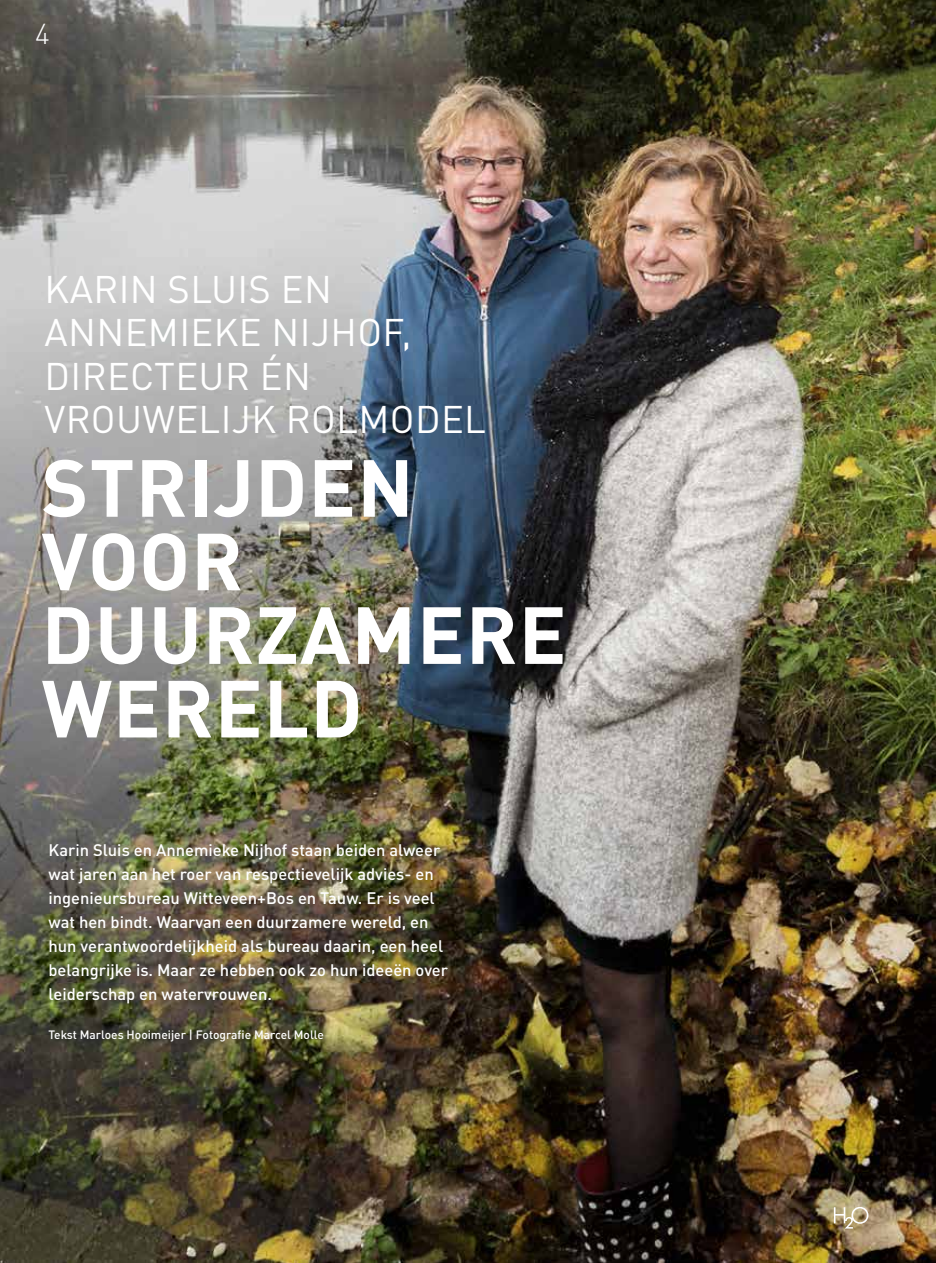
<style>
.page{position:relative;width:936px;height:1263px;background:#fff}
.page>*{position:absolute;margin:0;border:0;box-sizing:border-box;transform-origin:0 0}
.t1{font:700 79.5px/73.5px "DIN Pro";letter-spacing:.01em;color:#fff}
.t2{font:38.1px/43.3px "DIN Pro";letter-spacing:.01em;color:#fff}
.t3{font:300 28.5px "DIN Pro";color:#fff}
.t4{font:500 16.5px/24px "DIN Pro";color:#fff}
.t5{font:500 12px "DIN Pro";color:#fff}
</style>
<div class="page">
<img style="left:0;top:0;width:935px;height:1263px">
<svg style="left:833px;top:1207px;width:35px;height:21px"></svg>
<h3 class="t3" style="left:35px;top:12px;width:16px">4</h3>
<h2 class="t2" style="left:45px;top:264px;width:443px">KARIN SLUIS EN<br>ANNEMIEKE NIJHOF,<br>DIRECTEUR ÉN<br>VROUWELIJK ROLMODEL</h2>
<h1 class="t1" style="left:42px;top:442px;width:526px">STRIJDEN<br>VOOR<br>DUURZAMERE<br>WERELD</h1>
<p class="t4" style="left:48px;top:836px;width:401px">Karin Sluis en Annemieke Nijhof staan beiden alweer wat jaren aan het roer van respectievelijk advies- en ingenieursbureau Witteveen+Bos en Tauw. Er is veel wat hen bindt. Waarvan een duurzamere wereld, en hun verantwoordelijkheid als bureau daarin, een heel belangrijke is. Maar ze hebben ook zo hun ideeën over leiderschap en watervrouwen.</p>
<p class="t5" style="left:48px;top:1024px;width:277px">Tekst Marloes Hooimeijer | Fotografie Marcel Molle</p>
</div>
